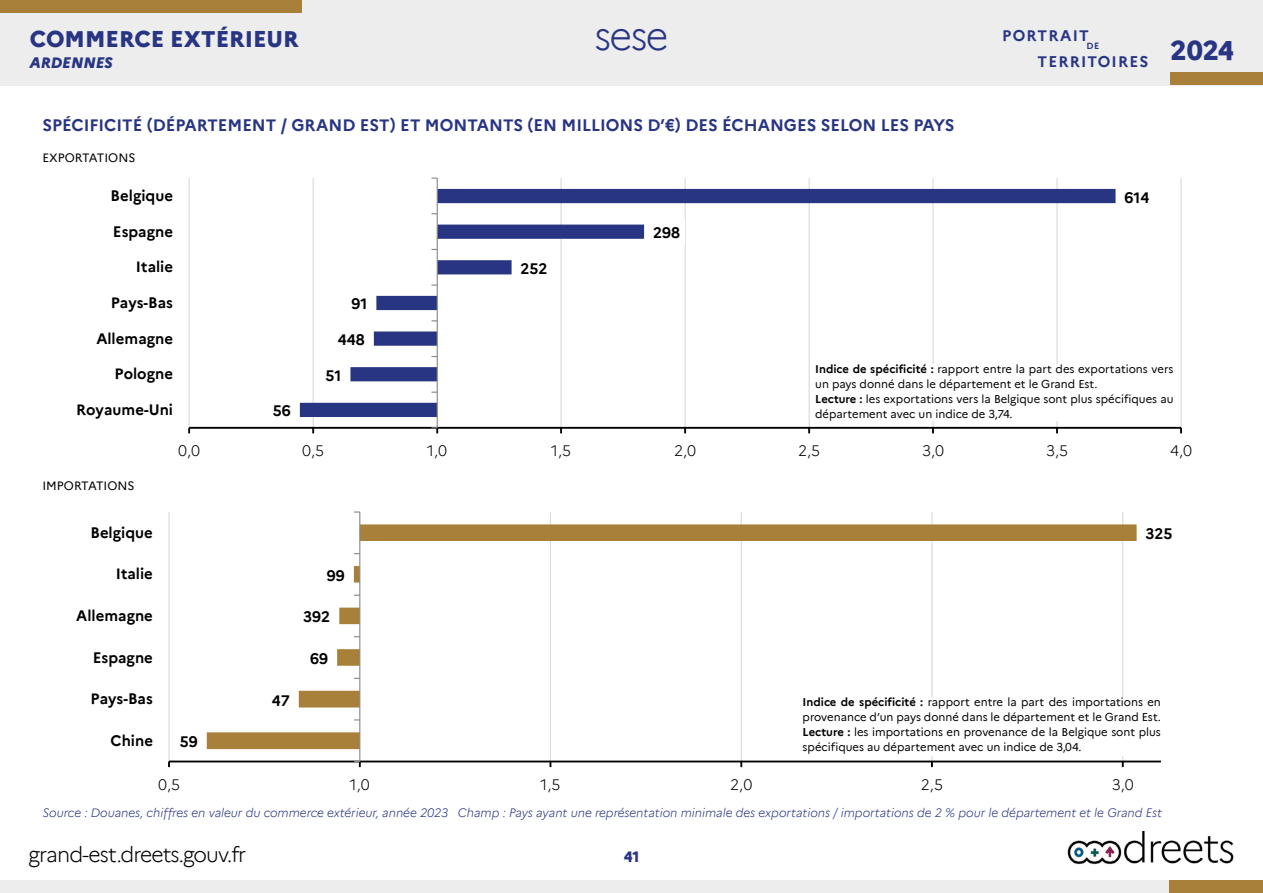
<style>
.page{position:relative;width:1263px;height:893px;background:#fff}
.page>*{position:absolute;margin:0;border:0;box-sizing:border-box;transform-origin:0 0}
.t1{font:300 39px "Marianne";color:#283583}
.t2{font:800 27px "Marianne";color:#283583}
.t3{font:800 22.5px "Marianne";color:#283583}
.t4{font:300 21px "Marianne";color:#000}
.t5{font:700 16.5px "Marianne";color:#283583}
.t6{font:700 15.3px "Marianne";letter-spacing:.075em;color:#283583}
.t7{font:700 15px "Marianne";color:#000}
.t8{font:300 15px "Marianne";color:#000}
.t9{font:italic 800 15px "Marianne";color:#283583}
.t10{font:800 15px "Marianne";color:#283583}
.t11{font:italic 300 12px "Marianne";color:#283583}
.t12{font:12px "Marianne";color:#000}
.t13{font:11.25px/15px "Marianne";color:#000}
.t14{font:700 8.85px "Marianne";color:#283583}
.s1{font-weight:700}
</style>
<div class="page">
<img style="left:1067px;top:832px;width:167px;height:33px">
<div style="left:0;top:0;width:1263px;height:85px;background:#ededed"></div>
<div style="left:0;top:880px;width:1263px;height:13px;background:#ededed"></div>
<div style="left:1170px;top:880px;width:93px;height:13px;background:#a9803a"></div>
<div style="left:0;top:0;width:301px;height:13px;background:#a9803a"></div>
<div style="left:1170px;top:72px;width:93px;height:13px;background:#a9803a"></div>
<hr style="left:189px;top:178px;width:1px;height:250px;background:#d9d9d9">
<hr style="left:313px;top:178px;width:1px;height:250px;background:#d9d9d9">
<hr style="left:560px;top:178px;width:2px;height:250px;background:#d9d9d9">
<hr style="left:684px;top:178px;width:2px;height:250px;background:#d9d9d9">
<hr style="left:808px;top:178px;width:2px;height:250px;background:#d9d9d9">
<hr style="left:932px;top:178px;width:1px;height:250px;background:#d9d9d9">
<hr style="left:1056px;top:178px;width:1px;height:250px;background:#d9d9d9">
<hr style="left:1180px;top:178px;width:1px;height:250px;background:#d9d9d9">
<svg style="left:300px;top:189px;width:815px;height:228px"></svg>
<hr style="left:189px;top:427px;width:992px;height:2px;background:#000">
<hr style="left:437px;top:178px;width:1px;height:250px;background:#868686">
<svg style="left:431px;top:427px;width:7px;height:6px"></svg>
<svg style="left:431px;top:284px;width:6px;height:2px"></svg>
<div style="left:321px;top:362px;width:25px;height:25px;background:#fff"></div>
<div style="left:333px;top:326px;width:36px;height:25px;background:#fff"></div>
<div style="left:347px;top:290px;width:25px;height:26px;background:#fff"></div>
<div style="left:516px;top:255px;width:36px;height:25px;background:#fff"></div>
<div style="left:648px;top:219px;width:36px;height:25px;background:#fff"></div>
<hr style="left:168px;top:512px;width:2px;height:249px;background:#d9d9d9">
<hr style="left:550px;top:512px;width:1px;height:249px;background:#d9d9d9">
<hr style="left:741px;top:512px;width:1px;height:249px;background:#d9d9d9">
<hr style="left:931px;top:512px;width:1px;height:249px;background:#d9d9d9">
<hr style="left:1122px;top:512px;width:1px;height:249px;background:#d9d9d9">
<svg style="left:207px;top:524px;width:929px;height:225px"></svg>
<hr style="left:169px;top:761px;width:992px;height:1px;background:#000">
<hr style="left:359px;top:512px;width:1px;height:249px;background:#868686">
<svg style="left:354px;top:761px;width:7px;height:6px"></svg>
<svg style="left:354px;top:511px;width:6px;height:2px"></svg>
<div style="left:267px;top:686px;width:27px;height:26px;background:#fff"></div>
<div style="left:306px;top:645px;width:27px;height:25px;background:#fff"></div>
<div style="left:299px;top:603px;width:36px;height:26px;background:#fff"></div>
<div style="left:322px;top:562px;width:27px;height:25px;background:#fff"></div>
<div style="left:815px;top:364px;width:358px;height:57px;background:#fff"></div>
<div style="left:803px;top:697px;width:358px;height:59px;background:#fff"></div>
<h3 class="t3" style="left:30px;top:21px;width:270px">COMMERCE EXTÉRIEUR</h3>
<h3 class="t9" style="left:30px;top:51px;width:84px">ARDENNES</h3>
<h1 class="t1" style="left:594px;top:6px;width:76px">sese</h1>
<h2 class="t2" style="left:1170px;top:29px;width:65px">2024</h2>
<h3 class="t6" style="left:1002px;top:24px;width:88px">portrait</h3>
<p class="t14" style="left:1086px;top:39px;width:14px">de</p>
<h3 class="t6" style="left:1037px;top:50px;width:112px">territoires</h3>
<h3 class="t5" style="left:43px;top:113px;width:913px">spécificité (département / grand est) et montants (en millions d’€) des échanges selon les pays</h3>
<p class="t12" style="left:43px;top:149px;width:94px">exportations</p>
<h3 class="t7" style="left:111px;top:184px;width:64px">Belgique</h3>
<h3 class="t7" style="left:1124px;top:186px;width:26px">614</h3>
<h3 class="t7" style="left:113px;top:220px;width:62px">Espagne</h3>
<h3 class="t7" style="left:653px;top:221px;width:28px">298</h3>
<h3 class="t7" style="left:136px;top:255px;width:39px">Italie</h3>
<h3 class="t7" style="left:521px;top:257px;width:28px">252</h3>
<h3 class="t7" style="left:111px;top:291px;width:64px">Pays-Bas</h3>
<h3 class="t7" style="left:351px;top:293px;width:17px">91</h3>
<h3 class="t7" style="left:96px;top:327px;width:78px">Allemagne</h3>
<h3 class="t7" style="left:338px;top:328px;width:28px">448</h3>
<h3 class="t7" style="left:115px;top:362px;width:60px">Pologne</h3>
<h3 class="t7" style="left:76px;top:398px;width:98px">Royaume-U ni</h3>
<h3 class="t7" style="left:273px;top:399px;width:19px">56</h3>
<h3 class="t7" style="left:326px;top:364px;width:17px">51</h3>
<p class="t13" style="left:815px;top:360px;width:360px"><span class="s1">I ndice de spécificité :</span> rapport entre la part des exportations vers un pays donné dans le département et le Grand Est.<br><span class="s1">Lecture :</span> les exportations vers la Belgique sont plus spécifiques au département avec un indice de 3,74.</p>
<h3 class="t8" style="left:178px;top:439px;width:24px">0,0</h3>
<h3 class="t8" style="left:302px;top:439px;width:24px">0,5</h3>
<h3 class="t8" style="left:427px;top:439px;width:21px">1,0</h3>
<h3 class="t8" style="left:551px;top:439px;width:21px">1,5</h3>
<h3 class="t8" style="left:674px;top:439px;width:24px">2,0</h3>
<h3 class="t8" style="left:798px;top:439px;width:24px">2,5</h3>
<h3 class="t8" style="left:922px;top:439px;width:24px">3,0</h3>
<h3 class="t8" style="left:1046px;top:439px;width:24px">3,5</h3>
<h3 class="t8" style="left:1170px;top:439px;width:24px">4,0</h3>
<p class="t12" style="left:43px;top:476px;width:93px">importations</p>
<h3 class="t7" style="left:90px;top:521px;width:64px">Belgique</h3>
<h3 class="t7" style="left:1145px;top:522px;width:28px">325</h3>
<h3 class="t7" style="left:116px;top:562px;width:39px">Italie</h3>
<h3 class="t7" style="left:327px;top:564px;width:19px">99</h3>
<h3 class="t7" style="left:76px;top:604px;width:78px">Allemagne</h3>
<h3 class="t7" style="left:303px;top:605px;width:28px">392</h3>
<h3 class="t7" style="left:93px;top:646px;width:62px">Espagne</h3>
<h3 class="t7" style="left:310px;top:647px;width:19px">69</h3>
<h3 class="t7" style="left:91px;top:687px;width:64px">Pays-Bas</h3>
<h3 class="t7" style="left:111px;top:729px;width:44px">Chine</h3>
<h3 class="t7" style="left:180px;top:730px;width:19px">59</h3>
<h3 class="t7" style="left:272px;top:689px;width:19px">47</h3>
<p class="t13" style="left:803px;top:693px;width:360px;text-align:justify"><span class="s1">I ndice de spécificité :</span> rapport entre la part des importations en provenance d’un pays donné dans le département et le Grand Est.<br><span class="s1">Lecture :</span> les importations en provenance de la Belgique sont plus spécifiques au département avec un indice de 3,04.</p>
<h3 class="t8" style="left:158px;top:773px;width:24px">0,5</h3>
<h3 class="t8" style="left:350px;top:773px;width:21px">1,0</h3>
<h3 class="t8" style="left:540px;top:773px;width:21px">1,5</h3>
<h3 class="t8" style="left:730px;top:773px;width:24px">2,0</h3>
<h3 class="t8" style="left:921px;top:773px;width:24px">2,5</h3>
<h3 class="t8" style="left:1112px;top:773px;width:24px">3,0</h3>
<p class="t11" style="left:43px;top:803px;width:1121px">Source : Douanes, chiffres en valeur du commerce extérieur, année 2023 Champ : Pays ayant une représentation minimale des exportations / importations de 2 % pour le département et le Grand Est</p>
<h3 class="t4" style="left:28px;top:838px;width:219px">grand-est.dreets.gouv.fr</h3>
<h3 class="t10" style="left:624px;top:845px;width:17px">41</h3>
</div>
